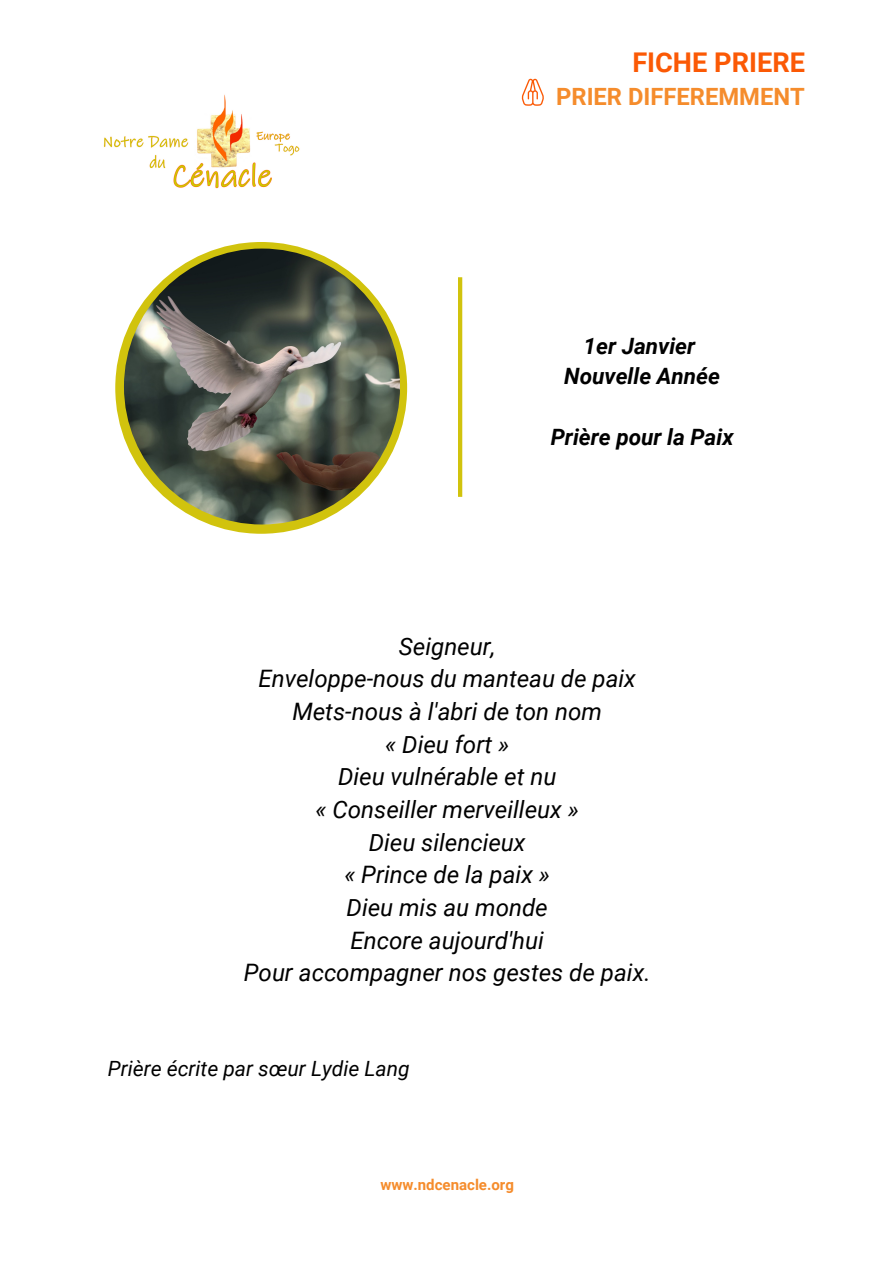
<style>
.page{position:relative;width:894px;height:1264px;background:#fff}
.page>*{position:absolute;margin:0;border:0;box-sizing:border-box;transform-origin:0 0}
.t1{font:700 27.15px "Roboto";color:#fb5905}
.t2{font:italic 24px "Roboto";color:#000}
.t3{font:700 23.7px "Roboto";color:#f58c2c}
.t4{font:italic 700 22.5px "Roboto";color:#000}
.t5{font:italic 21px "Roboto";color:#000}
.t6{font:700 15px "Roboto";color:#f58c2c}
</style>
<div class="page">
<img style="left:103px;top:94px;width:197px;height:95px">
<svg style="left:521px;top:79px;width:23px;height:27px"></svg>
<svg style="left:458px;top:277px;width:4px;height:220px"></svg>
<div style="left:115px;top:242px;width:292px;height:292px;background:#d1c30d;border-radius:50%"></div>
<img style="left:124px;top:248px;width:276px;height:276px;border-radius:50%">
<p class="t1" style="left:632px;top:46px;width:174px">FICHE PRIERE</p>
<p class="t3" style="left:556px;top:83px;width:250px">PRIER DIFFEREMMENT</p>
<p class="t4" style="left:583px;top:333px;width:113px">1er Janvier</p>
<p class="t4" style="left:564px;top:363px;width:157px">Nouvelle Année</p>
<p class="t4" style="left:550px;top:424px;width:184px">Prière pour la Paix</p>
<p class="t2" style="left:399px;top:632px;width:98px">Seigneur,</p>
<p class="t2" style="left:258px;top:665px;width:379px">Enveloppe-nous du manteau de paix</p>
<p class="t2" style="left:292px;top:697px;width:311px">Mets-nous à l'abri de ton nom</p>
<p class="t2" style="left:385px;top:730px;width:125px">« Dieu fort »</p>
<p class="t2" style="left:338px;top:763px;width:220px">Dieu vulnérable et nu</p>
<p class="t2" style="left:315px;top:795px;width:264px">« Conseiller merveilleux »</p>
<p class="t2" style="left:368px;top:828px;width:158px">Dieu silencieux</p>
<p class="t2" style="left:344px;top:861px;width:207px">« Prince de la paix »</p>
<p class="t2" style="left:346px;top:893px;width:203px">Dieu mis au monde</p>
<p class="t2" style="left:350px;top:926px;width:195px">Encore aujourd'hui</p>
<p class="t2" style="left:244px;top:959px;width:408px">Pour accompagner nos gestes de paix.</p>
<p class="t5" style="left:108px;top:1056px;width:303px">Prière écrite par sœur Lydie Lang</p>
<p class="t6" style="left:380px;top:1176px;width:135px">www.ndcenacle.org</p>
</div>
